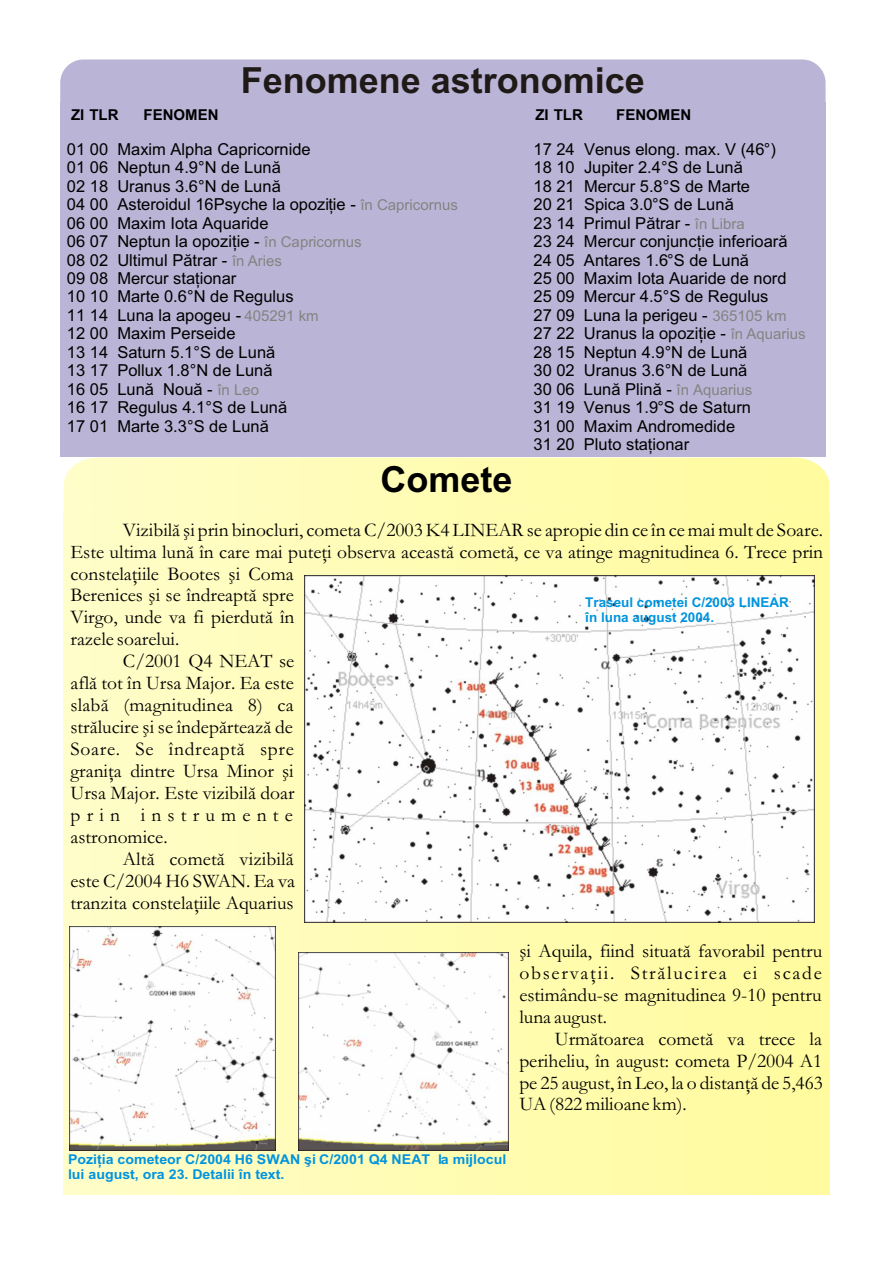
<style>
.page{position:relative;width:894px;height:1263px;background:#fff}
.page>*{position:absolute;margin:0;border:0;box-sizing:border-box;transform-origin:0 0}
.t1{font:700 36px "Arial";color:#1f1a17}
.t2{font:700 36px "Arial";color:#000}
.t3{font:19.5px/21.9px "Garamond";color:#000;text-align:justify}
.t4{font:19.5px "Garamond";letter-spacing:.035em;color:#000}
.t5{font:19.5px "Garamond";letter-spacing:.32em;color:#000}
.t6{font:16.5px/18.5px "Arial";color:#000}
.t7{font:700 15px "Arial";color:#000}
.t8{font:700 13.5px/15.1px "Arial";color:#0094de;scale:1.05 1}
.t9{font:700 13.5px/15px "Arial";color:#0094de}
.s1{font-size:15px;color:#858282}
</style>
<div class="page">
<div style="left:64px;top:512px;width:765px;height:683px;background:linear-gradient(to right,#fcfac7,#fefa9d)"></div>
<svg style="left:64px;top:458px;width:765px;height:54px"></svg>
<div style="left:60px;top:59px;width:766px;height:44px;background:#bab5d6"></div>
<div style="left:60px;top:103px;width:766px;height:354px;background:#bab5d6"></div>
<img style="left:305px;top:575px;width:510px;height:348px">
<img style="left:298px;top:953px;width:211px;height:197px">
<img style="left:70px;top:926px;width:206px;height:224px">
<h1 class="t1" style="left:241px;top:67px;width:405px">Fenomene astronomice</h1>
<p class="t7" style="left:71px;top:109px;width:49px">ZI TLR</p>
<p class="t7" style="left:144px;top:109px;width:76px">FENOMEN</p>
<p class="t7" style="left:535px;top:109px;width:49px">ZI TLR</p>
<p class="t7" style="left:616px;top:109px;width:76px">FENOMEN</p>
<p class="t6" style="left:67px;top:142px;width:245px">01 00 Maxim Alpha Capricornide</p>
<p class="t6" style="left:534px;top:142px;width:244px">17 24 Venus elong. max. V (46°)</p>
<p class="t6" style="left:67px;top:160px;width:215px">01 06 Neptun 4.9°N de Lunã</p>
<p class="t6" style="left:534px;top:160px;width:211px">18 10 Jupiter 2.4°S de Lunã</p>
<p class="t6" style="left:67px;top:178px;width:215px">02 18 Uranus 3.6°N de Lunã</p>
<p class="t6" style="left:534px;top:178px;width:218px">18 21 Mercur 5.8°S de Marte</p>
<p class="t6" style="left:67px;top:197px;width:392px">04 00 Asteroidul 16Psyche la opoziþie - <span class="s1">în Capricornus</span></p>
<p class="t6" style="left:534px;top:197px;width:202px">20 21 Spica 3.0°S de Lunã</p>
<p class="t6" style="left:67px;top:215px;width:203px">06 00 Maxim Iota Aquaride</p>
<p class="t6" style="left:534px;top:215px;width:213px">23 14 Primul Pãtrar - <span class="s1">în Libra</span></p>
<p class="t6" style="left:67px;top:234px;width:296px">06 07 Neptun la opoziþie - <span class="s1">în Capricornus</span></p>
<p class="t6" style="left:534px;top:234px;width:256px">23 24 Mercur conjuncþie inferioarã</p>
<p class="t6" style="left:67px;top:252px;width:217px">08 02 Ultimul Pãtrar - <span class="s1">în Aries</span></p>
<p class="t6" style="left:534px;top:252px;width:217px">24 05 Antares 1.6°S de Lunã</p>
<p class="t6" style="left:67px;top:271px;width:171px">09 08 Mercur staþionar</p>
<p class="t6" style="left:534px;top:271px;width:255px">25 00 Maxim Iota Auaride de nord</p>
<p class="t6" style="left:67px;top:289px;width:228px">10 10 Marte 0.6°N de Regulus</p>
<p class="t6" style="left:534px;top:289px;width:236px">25 09 Mercur 4.5°S de Regulus</p>
<p class="t6" style="left:67px;top:307px;width:253px">11 14 Luna la apogeu - <span class="s1">405291 km</span></p>
<p class="t6" style="left:534px;top:307px;width:255px">27 09 Luna la perigeu - <span class="s1">365105 km</span></p>
<p class="t6" style="left:67px;top:326px;width:170px">12 00 Maxim Perseide</p>
<p class="t6" style="left:534px;top:326px;width:274px">27 22 Uranus la opoziþie - <span class="s1">în Aquarius</span></p>
<p class="t6" style="left:67px;top:344px;width:210px">13 14 Saturn 5.1°S de Lunã</p>
<p class="t6" style="left:534px;top:344px;width:215px">28 15 Neptun 4.9°N de Lunã</p>
<p class="t6" style="left:67px;top:363px;width:207px">13 17 Pollux 1.8°N de Lunã</p>
<p class="t6" style="left:534px;top:363px;width:215px">30 02 Uranus 3.6°N de Lunã</p>
<p class="t6" style="left:67px;top:381px;width:194px">16 05 Lunã Nouã - <span class="s1">în Leo</span></p>
<p class="t6" style="left:534px;top:381px;width:220px">30 06 Lunã Plinã - <span class="s1">în Aquarius</span></p>
<p class="t6" style="left:67px;top:400px;width:222px">16 17 Regulus 4.1°S de Lunã</p>
<p class="t6" style="left:534px;top:400px;width:219px">31 19 Venus 1.9°S de Saturn</p>
<p class="t6" style="left:67px;top:418px;width:203px">17 01 Marte 3.3°S de Lunã</p>
<p class="t6" style="left:534px;top:418px;width:203px">31 00 Maxim Andromedide<br>31 20 Pluto staþionar</p>
<h1 class="t2" style="left:380px;top:466px;width:133px">Comete</h1>
<p class="t3" style="left:123px;top:521px;width:702px">Vizibilã ºi prin binocluri, cometa C/2003 K4 LINEAR se apropie din ce în ce mai mult de Soare.</p>
<p class="t3" style="left:71px;top:543px;width:754px">Este ultima lunã în care mai puteþi observa aceastã cometã, ce va atinge magnitudinea 6. Trece prin</p>
<p class="t3" style="left:71px;top:565px;width:225px">constelaþiile Bootes ºi Coma</p>
<p class="t3" style="left:71px;top:587px;width:225px">Berenices ºi se îndreaptã spre</p>
<p class="t3" style="left:71px;top:609px;width:225px">Virgo, unde va fi pierdutã în</p>
<p class="t3" style="left:71px;top:631px;width:110px">razele soarelui.</p>
<p class="t3" style="left:123px;top:653px;width:173px">C/2001 Q4 NEAT se</p>
<p class="t3" style="left:71px;top:674px;width:225px">aflã tot în Ursa Major. Ea este</p>
<p class="t3" style="left:71px;top:696px;width:225px">slabã (magnitudinea 8) ca</p>
<p class="t3" style="left:71px;top:718px;width:224px">strãlucire ºi se îndepãrteazã de</p>
<p class="t4" style="left:71px;top:742px;width:225px">Soare. Se îndreaptã spre</p>
<p class="t3" style="left:71px;top:762px;width:225px">graniþa dintre Ursa Minor ºi</p>
<p class="t3" style="left:71px;top:784px;width:226px">Ursa Major. Este vizibilã doar</p>
<p class="t5" style="left:71px;top:808px;width:224px">prin instrumente</p>
<p class="t3" style="left:71px;top:828px;width:99px">astronomice.</p>
<p class="t3" style="left:123px;top:850px;width:172px">Altã cometã vizibilã</p>
<p class="t3" style="left:71px;top:872px;width:226px">este C/2004 H6 SWAN. Ea va</p>
<p class="t3" style="left:71px;top:894px;width:225px">tranzita constelaþiile Aquarius</p>
<p class="t3" style="left:519px;top:942px;width:304px">ºi Aquila, fiind situatã favorabil pentru observaþii. Strãlucirea ei scade estimându-se magnitudinea 9-10 pentru luna august.</p>
<p class="t3" style="left:519px;top:1030px;width:305px;text-indent:36px">Urmãtoarea cometã va trece la periheliu, în august: cometa P/2004 A1 pe 25 august, în Leo, la o distanþã de 5,463<br>UA (822 milioane km).</p>
<p class="t9" style="left:585px;top:596px;width:205px">Traseul cometei C/2003 LINEAR în luna august 2004.</p>
<p class="t8" style="left:68px;top:1153px;width:419px">Poziþia cometeor C/2004 H6 SWAN ºi C/2001 Q4 NEAT la mijlocul lui august, ora 23. Detalii în text.</p>
</div>
